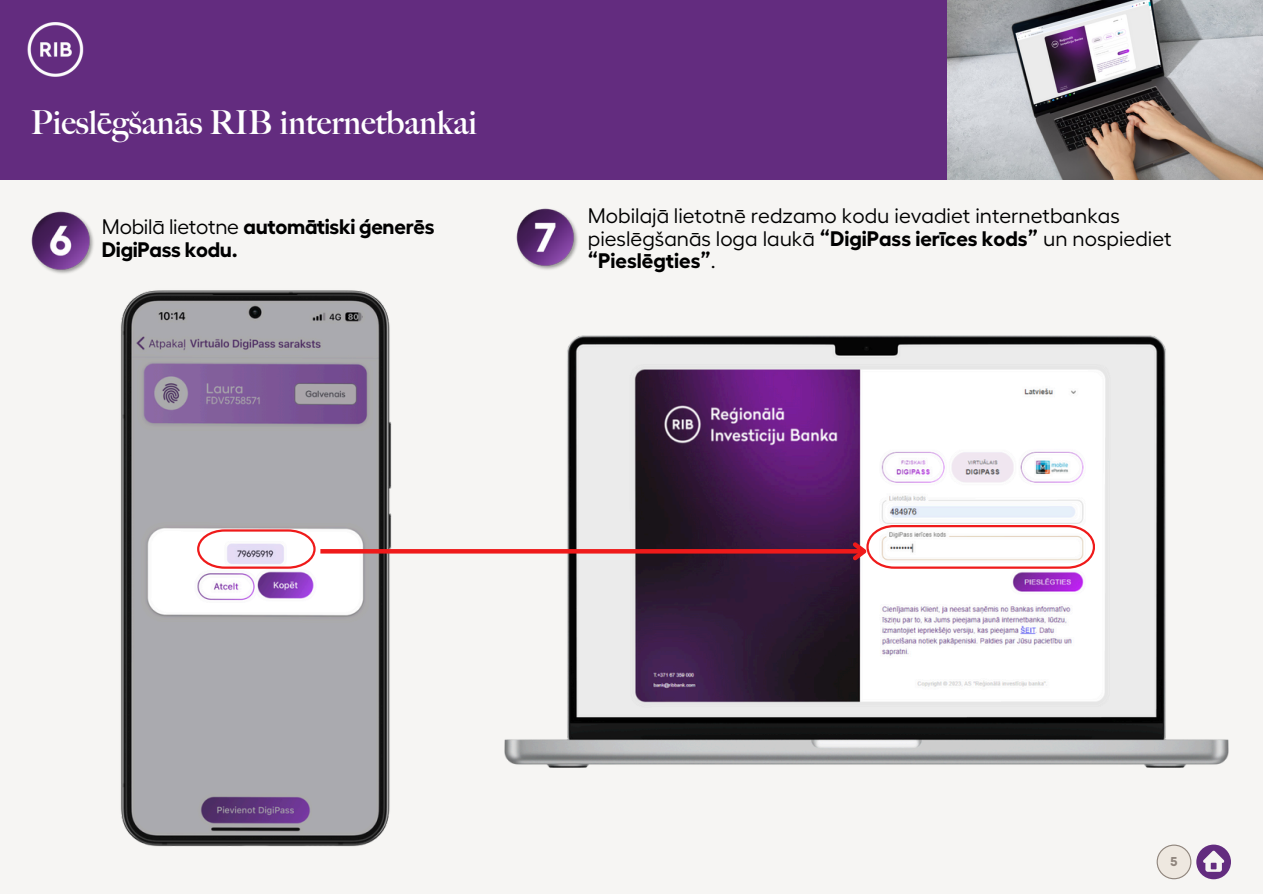
<style>
.page{position:relative;width:1263px;height:894px;background:#fff}
.page>*{position:absolute;margin:0;border:0;box-sizing:border-box;transform-origin:0 0}
.t1{font:700 33px "Big Caslon FB";color:#fff}
.t2{font:21px/22.5px "Hellix";color:#000}
.t3{font:700 21px/22.5px "Hellix";letter-spacing:-.01em;color:#000}
.t4{font:700 12.75px "Hellix";color:#8f857d}
.s1{font-weight:400}
.s2{font-weight:700}
</style>
<div class="page">
<div style="left:0;top:0;width:1263px;height:180px;background:#632c7f"></div>
<img style="left:947px;top:0;width:316px;height:180px">
<div style="left:0;top:180px;width:1263px;height:713px;background:#f6f5f3"></div>
<img style="left:27px;top:22px;width:57px;height:55px">
<img style="left:120px;top:290px;width:275px;height:557px">
<svg style="left:197px;top:529px;width:118px;height:39px"></svg>
<svg style="left:1157px;top:844px;width:74px;height:35px"></svg>
<img style="left:504px;top:335px;width:725px;height:432px">
<svg style="left:320px;top:549px;width:529px;height:4px;fill:#ef1a1a"></svg>
<svg style="left:849px;top:525px;width:246px;height:43px"></svg>
<img style="left:516px;top:208px;width:62px;height:62px">
<img style="left:31px;top:211px;width:63px;height:63px">
<p class="t1" style="left:31px;top:104px;width:448px">Pieslēgšanās RIB internetbankai</p>
<p class="t3" style="left:102px;top:216px;width:334px"><span class="s1">Mobilā lietotne</span> automātiski ģenerēs<br>DigiPass kodu.</p>
<p class="t2" style="left:588px;top:205px;width:585px">Mobilajā lietotnē redzamo kodu ievadiet internetbankas pieslēgšanās loga laukā <span class="s2">“DigiPass ierīces kods”</span> un nospiediet <span class="s2">“Pieslēgties”</span>.</p>
<p class="t4" style="left:1170px;top:855px;width:9px">5</p>
</div>
